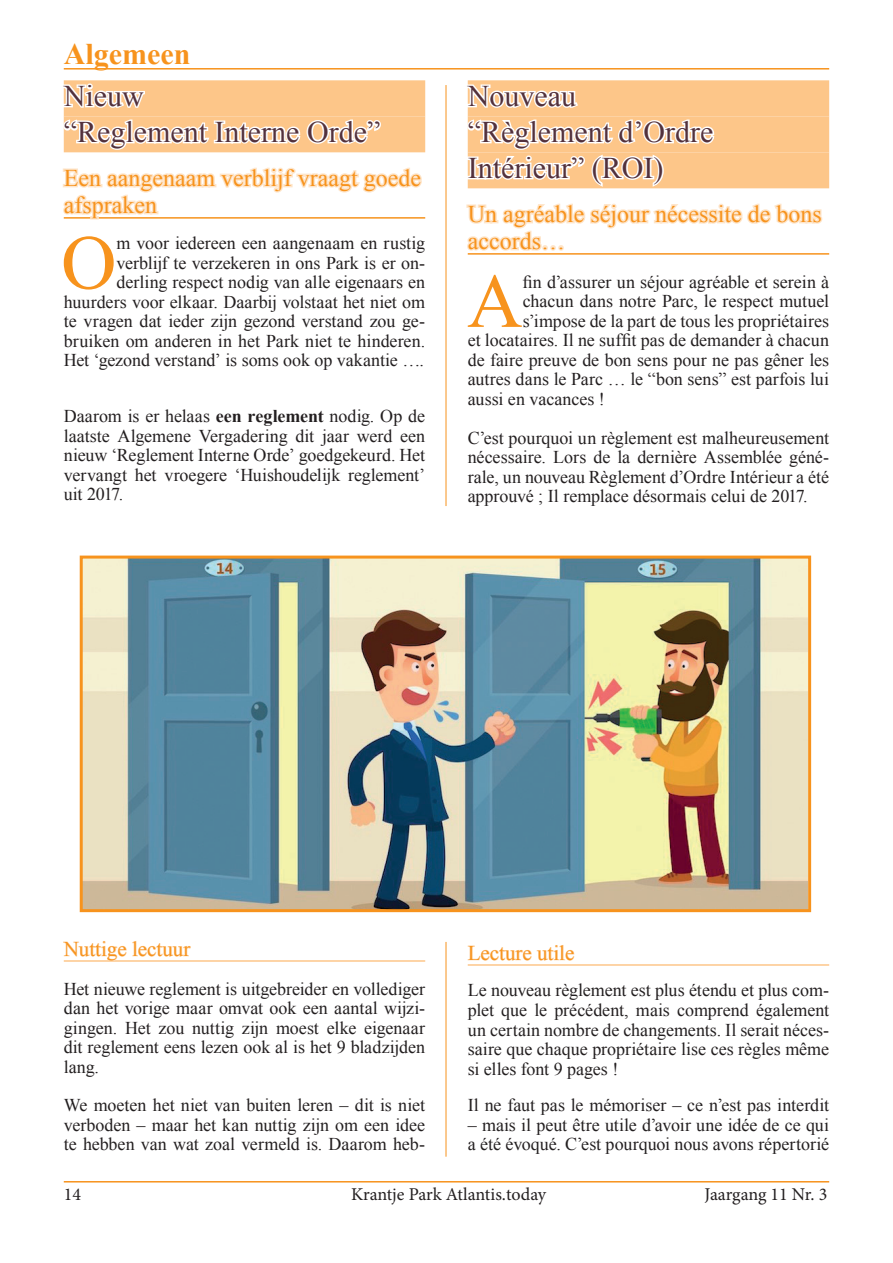
<style>
.page{position:relative;width:893px;height:1263px;background:#fff}
.page>*{position:absolute;margin:0;border:0;box-sizing:border-box;transform-origin:0 0}
.Broodtekst{font:76.95px "Times New Roman";color:#f7931d}
.Titel_20{font:30px "Times New Roman";color:#53313c}
.t1{font:700 30px "Times New Roman";color:#f7931d}
.Kopje{font:24px/27px "Times New Roman";color:#f7931d}
.Kopje_klein{font:21px "Times New Roman";color:#f7931d}
.Broodtekst-2{font:18px/19.5px "Times New Roman";letter-spacing:-.005em;color:#231f20;text-align:justify}
.t2{font:18px "Minion Pro";letter-spacing:-.005em;color:#231f20}
.s1{font-weight:700}
</style>
<div class="page">
<hr style="left:64px;top:1181px;width:765px;height:1px;background:#f7931d">
<hr style="left:64px;top:68px;width:765px;height:2px;background:#f7931d">
<hr style="left:446px;top:942px;width:1px;height:215px;background:#f7931d">
<hr style="left:446px;top:85px;width:1px;height:421px;background:#f7931d">
<div style="left:468px;top:80px;width:361px;height:36px;background:#fdc689"></div>
<div style="left:468px;top:116px;width:361px;height:36px;background:#fdc689"></div>
<div style="left:468px;top:152px;width:361px;height:36px;background:#fdc689"></div>
<hr style="left:468px;top:253px;width:361px;height:2px;background:#f7931d">
<hr style="left:468px;top:964px;width:361px;height:2px;background:#fdc689">
<svg style="left:467px;top:82px;width:249px;height:107px"></svg>
<svg style="left:466px;top:203px;width:357px;height:48px"></svg>
<svg style="left:467px;top:945px;width:108px;height:16px"></svg>
<div style="left:64px;top:80px;width:361px;height:36px;background:#fdc689"></div>
<div style="left:64px;top:116px;width:361px;height:36px;background:#fdc689"></div>
<hr style="left:64px;top:217px;width:361px;height:2px;background:#f7931d">
<hr style="left:64px;top:960px;width:361px;height:2px;background:#fdc689">
<svg style="left:63px;top:68px;width:320px;height:84px"></svg>
<svg style="left:62px;top:167px;width:362px;height:53px"></svg>
<svg style="left:63px;top:941px;width:128px;height:20px"></svg>
<img style="left:84px;top:560px;width:723px;height:348px">
<div style="left:80px;top:556px;width:731px;height:356px;border:3px solid #f7931d"></div>
<h2 class="t1" style="left:64px;top:33px;width:128px">Algemeen</h2>
<p class="Titel_20" style="left:64px;top:76px;width:81px">Nieuw</p>
<p class="Titel_20" style="left:64px;top:112px;width:318px">“Reglement Interne Orde”</p>
<p class="Kopje" style="left:64px;top:164px;width:359px">Een aangenaam verblijf vraagt goede afspraken</p>
<p class="Broodtekst" style="left:61px;top:211px;width:57px">O</p>
<p class="Broodtekst-2" style="left:64px;top:233px;width:363px;text-align:right">m voor iedereen een aangenaam en rustig verblijf te verzekeren in ons Park is er on&shy;derling respect nodig van alle eigenaars en huurders voor elkaar. Daarbij volstaat het niet om te vragen dat ieder zijn gezond verstand zou ge&shy;bruiken om anderen in het Park niet te hinderen.<br>Het ‘gezond verstand’ is soms ook op vakantie ….</p>
<p class="Broodtekst-2" style="left:64px;top:406px;width:363px">Daarom is er helaas <span class="s1">een reglement</span> nodig. Op de laatste Algemene Vergadering dit jaar werd een nieuw ‘Reglement Interne Orde’ goedgekeurd. Het vervangt het vroegere ‘Huishoudelijk reglement’ uit 2017.</p>
<p class="Titel_20" style="left:468px;top:76px;width:110px">Nouveau</p>
<p class="Titel_20" style="left:468px;top:112px;width:247px">“Règlement d’Ordre</p>
<p class="Titel_20" style="left:468px;top:148px;width:197px">Intérieur” (ROI)</p>
<p class="Kopje" style="left:468px;top:200px;width:355px">Un agréable séjour nécessite de bons accords…</p>
<p class="Broodtekst" style="left:467px;top:249px;width:57px">A</p>
<p class="Broodtekst-2" style="left:523px;top:272px;width:308px">fin d’assurer un séjour agréable et serein à</p>
<p class="Broodtekst-2" style="left:523px;top:291px;width:308px">chacun dans notre Parc, le respect mutuel</p>
<p class="Broodtekst-2" style="left:523px;top:311px;width:308px">s’impose de la part de tous les propriétaires</p>
<p class="Broodtekst-2" style="left:468px;top:330px;width:363px">et locataires. Il ne suffit pas de demander à chacun</p>
<p class="Broodtekst-2" style="left:468px;top:350px;width:363px">de faire preuve de bon sens pour ne pas gêner les</p>
<p class="Broodtekst-2" style="left:468px;top:369px;width:363px">autres dans le Parc … le “bon sens” est parfois lui</p>
<p class="Broodtekst-2" style="left:468px;top:389px;width:139px">aussi en vacances !</p>
<p class="Broodtekst-2" style="left:468px;top:428px;width:363px">C’est pourquoi un règlement est malheureusement nécessaire. Lors de la dernière Assemblée géné&shy;rale, un nouveau Règlement d’Ordre Intérieur a été approuvé ; Il remplace désormais celui de 2017.</p>
<p class="Kopje_klein" style="left:64px;top:935px;width:128px">Nuttige lectuur</p>
<p class="Broodtekst-2" style="left:64px;top:978px;width:363px">Het nieuwe reglement is uitgebreider en vollediger dan het vorige maar omvat ook een aantal wijzi&shy;gingen. Het zou nuttig zijn moest elke eigenaar dit reglement eens lezen ook al is het 9 bladzijden lang.</p>
<p class="Broodtekst-2" style="left:64px;top:1095px;width:363px">We moeten het niet van buiten leren – dit is niet verboden – maar het kan nuttig zijn om een idee te hebben van wat zoal vermeld is. Daarom heb-</p>
<p class="Kopje_klein" style="left:468px;top:939px;width:108px">Lecture utile</p>
<p class="Broodtekst-2" style="left:468px;top:980px;width:363px">Le nouveau règlement est plus étendu et plus com&shy;plet que le précédent, mais comprend également un certain nombre de changements. Il serait néces&shy;saire que chaque propriétaire lise ces règles même si elles font 9 pages !</p>
<p class="Broodtekst-2" style="left:468px;top:1095px;width:363px">Il ne faut pas le mémoriser – ce n’est pas interdit</p>
<p class="Broodtekst-2" style="left:468px;top:1114px;width:363px">– mais il peut être utile d’avoir une idée de ce qui a été évoqué. C’est pourquoi nous avons répertorié</p>
<p class="t2" style="left:64px;top:1182px;width:19px">14</p>
<p class="t2" style="left:351px;top:1182px;width:197px">Krantje Park Atlantis.today</p>
<p class="t2" style="left:705px;top:1182px;width:124px">Jaargang 11 Nr. 3</p>
</div>
